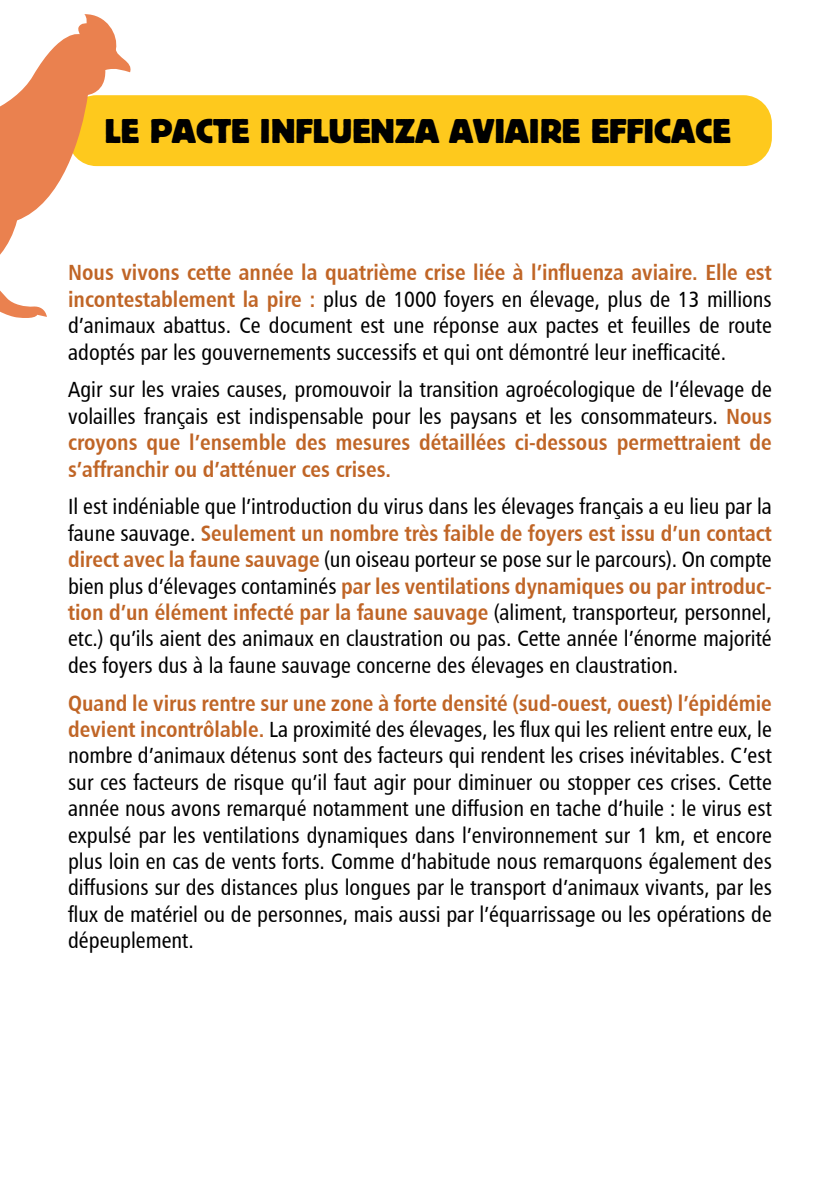
<style>
.page{position:relative;width:840px;height:1191px;background:#fff}
.page>*{position:absolute;margin:0;border:0;box-sizing:border-box;transform-origin:0 0}
.t1{font:700 34px "Block BE";color:#000}
.t2{font:22px/26.4px "Humanist 777 BT Roman Condensed B";color:#000;text-align:justify}
.t3{font:22px/26.4px "Humanist 777 BT Bold Condensed B";color:#c06526}
.s1{font-family:"Humanist 777 BT Bold Condensed B";color:#c06526}
.s2{font-family:"Humanist 777 BT Roman Condensed B";color:#000}
</style>
<div class="page">
<div style="left:68px;top:95px;width:703px;height:71px;background:#fec91d;border-radius:28px"></div>
<svg style="left:0;top:14px;width:134px;height:304px"></svg>
<h1 class="t1" style="left:105px;top:112px;width:627px">LE PACTE INFLUENZA AVIAIRE EFFICACE</h1>
<p class="t3" style="left:68px;top:259px;width:705px">Nous vivons cette année la quatrième crise liée à l’influenza aviaire. Elle est</p>
<p class="t2" style="left:68px;top:285px;width:705px"><span class="s1">incontestablement la pire :</span> plus de 1000 foyers en élevage, plus de 13 millions d’animaux abattus. Ce document est une réponse aux pactes et feuilles de route adoptés par les gouvernements successifs et qui ont démontré leur inefficacité.</p>
<p class="t2" style="left:68px;top:376px;width:704px">Agir sur les vraies causes, promouvoir la transition agroécologique de l’élevage de volailles français est indispensable pour les paysans et les consommateurs. <span class="s1">Nous</span></p>
<p class="t3" style="left:68px;top:429px;width:704px">croyons que l’ensemble des mesures détaillées ci-dessous permettraient de s’affranchir ou d’atténuer ces crises.</p>
<p class="t2" style="left:68px;top:493px;width:705px">Il est indéniable que l’introduction du virus dans les élevages français a eu lieu par la</p>
<p class="t3" style="left:68px;top:519px;width:705px"><span class="s2">faune sauvage.</span> Seulement un nombre très faible de foyers est issu d’un contact</p>
<p class="t2" style="left:68px;top:546px;width:704px"><span class="s1">direct avec la faune sauvage</span> (un oiseau porteur se pose sur le parcours). On compte</p>
<p class="t3" style="left:68px;top:572px;width:705px"><span class="s2">bien plus d’élevages contaminés</span> par les ventilations dynamiques ou par introduc&shy;tion d’un élément infecté par la faune sauvage <span class="s2">(aliment, transporteur, personnel,</span></p>
<p class="t2" style="left:68px;top:625px;width:704px">etc.) qu’ils aient des animaux en claustration ou pas. Cette année l’énorme majorité des foyers dus à la faune sauvage concerne des élevages en claustration.</p>
<p class="t3" style="left:68px;top:689px;width:704px">Quand le virus rentre sur une zone à forte densité (sud-ouest, ouest) l’épidémie</p>
<p class="t2" style="left:68px;top:715px;width:705px"><span class="s1">devient incontrôlable.</span> La proximité des élevages, les flux qui les relient entre eux, le nombre d’animaux détenus sont des facteurs qui rendent les crises inévitables. C’est sur ces facteurs de risque qu’il faut agir pour diminuer ou stopper ces crises. Cette année nous avons remarqué notamment une diffusion en tache d’huile : le virus est expulsé par les ventilations dynamiques dans l’environnement sur 1 km, et encore plus loin en cas de vents forts. Comme d’habitude nous remarquons également des diffusions sur des distances plus longues par le transport d’animaux vivants, par les flux de matériel ou de personnes, mais aussi par l’équarrissage ou les opérations de dépeuplement.</p>
</div>
